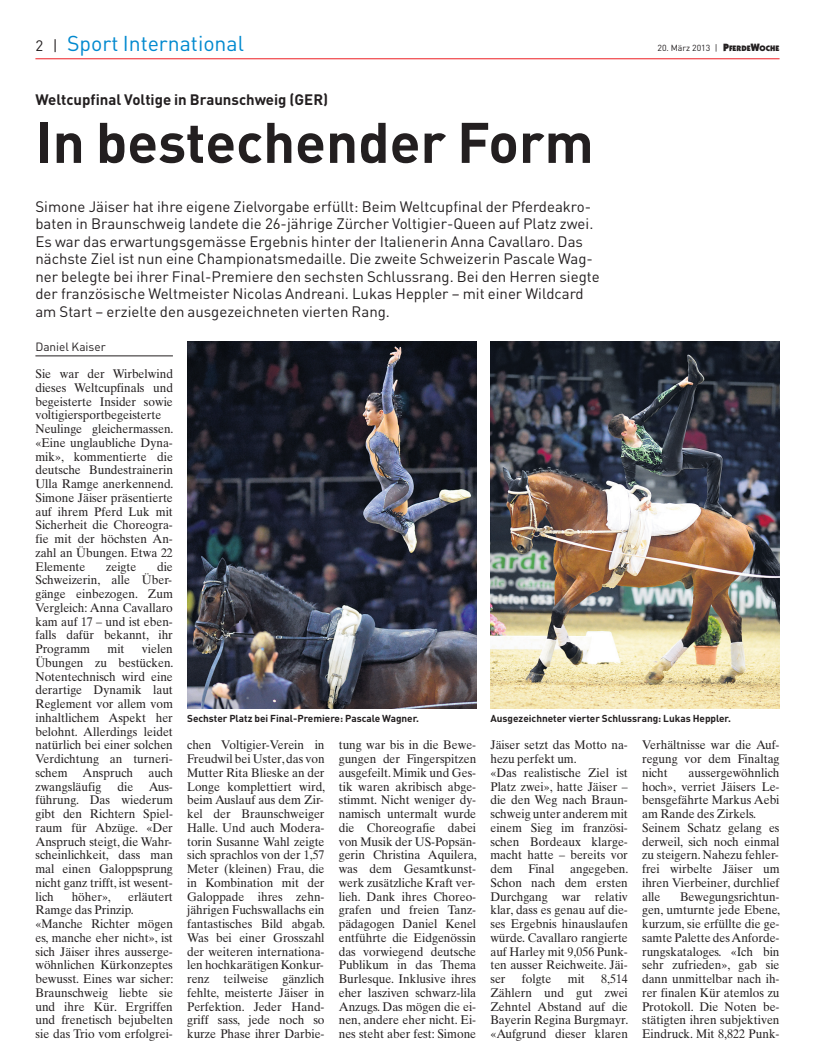
<style>
.page{position:relative;width:815px;height:1063px;background:#fff}
.page>*{position:absolute;margin:0;border:0;box-sizing:border-box;transform-origin:0 0}
.t1{font:700 56.25px "DIN";color:#231f20}
.t2{font:21.25px "DIN";color:#0089cf}
.t3{font:15px/17.5px "DIN";color:#231f20}
.t4{font:700 15px "DIN";color:#231f20}
.t5{font:12.5px/13.8px "Times Ten";color:#231f20;text-align:justify;scale:.95 1}
.t6{font:11.88px "DIN";color:#231f20}
.t7{font:700 10px "DIN";color:#231f20}
.t8{font:8.75px "DIN";color:#231f20}
.t9{font:900 8px "Itc Kabel";color:#231f20}
.s1{font-size:15px;color:#231f20}
.s2{font-size:10.62px}
</style>
<div class="page">
<hr style="left:35px;top:58px;width:745px;height:1px;background:#ee1d23">
<hr style="left:35px;top:356px;width:138px;height:1px;background:#231f20">
<img style="left:187px;top:342px;width:289px;height:366px">
<img style="left:490px;top:342px;width:290px;height:366px">
<h2 class="t2" style="left:35px;top:36px;width:210px"><span class="s1">2 |</span> Sport International</h2>
<p class="t8" style="left:657px;top:45px;width:62px">20. März 2013 |</p>
<p class="t9" style="left:723px;top:45px;width:58px"><span class="s2">P</span>FERDE<span class="s2">W</span>OCHE</p>
<p class="t4" style="left:35px;top:95px;width:294px">Weltcupfinal Voltige in Braunschweig (GER)</p>
<h1 class="t1" style="left:35px;top:123px;width:560px">In bestechender Form</h1>
<p class="t3" style="left:35px;top:199px;width:566px">Simone Jäiser hat ihre eigene Zielvorgabe erfüllt: Beim Weltcupfinal der Pferdeakro - baten in Braunschweig landete die 26-jährige Zürcher Voltigier-Queen auf Platz zwei.<br>Es war das erwartungsgemässe Ergebnis hinter der Italienerin Anna Cavallaro. Das nächs te Ziel ist nun eine Championatsmedaille. Die zweite Schweizerin Pascale Wag&shy;ner belegte bei ihrer Final-Premiere den sechsten Schlussrang. Bei den Herren siegte der französische Weltmeister Nicolas Andreani. Lukas Heppler – mit einer Wildcard am Start – erzielte den ausgezeichneten vierten Rang.</p>
<p class="t6" style="left:35px;top:342px;width:72px">Daniel Kaiser</p>
<p class="t5" style="left:35px;top:368px;width:147px;text-align:left">Sie war der Wirbelwind dieses Weltcupfinals und begeisterte Insider sowie voltigiersportbegeisterte<br>Neulinge gleichermassen. «Eine unglaubliche Dyna&shy;mik», kommentierte die deutsche Bundestrainerin<br>Ulla Ramge anerkennend.<br>Simone Jäiser präsentierte auf ihrem Pferd Luk mit<br>Sicherheit die Choreogra&shy;fie mit der höchsten An&shy;zahl an Übungen. Etwa 22<br>Elemente</p>
<p class="t5" style="left:35px;top:561px;width:146px;text-indent:122px">die Schweizerin, alle Über&shy;gänge einbezogen. Zum Vergleich: Anna Cavallaro kam auf 17 – und ist eben&shy;falls dafür bekannt, ihr Programm</p>
<p class="t5" style="left:106px;top:561px;width:33px">zeigte</p>
<p class="t5" style="left:35px;top:643px;width:147px;text-indent:107px">vielen Übungen zu bestücken.<br>Notentechnisch wird eine derartige Dynamik laut Reglement vor allem vom inhaltlichem Aspekt her belohnt. Allerdings leidet natürlich bei einer solchen Verdichtung an turneri&shy;schem Anspruch auch zwangsläufig</p>
<p class="t5" style="left:107px;top:643px;width:20px">mit</p>
<p class="t5" style="left:35px;top:781px;width:146px;text-indent:82px">die Aus&shy;führung. Das wiederum gibt den Richtern Spiel&shy;raum für Abzüge. «Der Anspruch steigt, die Wahr&shy;scheinlichkeit, dass man mal einen Galoppsprung nicht ganz trifft, ist wesent&shy;lich</p>
<p class="t5" style="left:35px;top:891px;width:147px;text-align:left;text-indent:93px">erläutert<br>Ramge das Prinzip. «Manche Richter mögen es, manche eher nicht», ist sich Jäiser ihres ausserge&shy;wöhnlichen Kürkonzeptes bewusst. Eines war sicher:<br>Braunschweig liebte sie und ihre Kür. Ergriffen und frenetisch bejubelten sie das Trio vom erfolgrei-</p>
<p class="t5" style="left:72px;top:891px;width:43px">höher»,</p>
<p class="t7" style="left:187px;top:715px;width:233px">Sechster Platz bei Final-Premiere: Pascale Wagner.</p>
<p class="t7" style="left:490px;top:715px;width:242px">Ausgezeichneter vierter Schlussrang: Lukas Heppler.</p>
<p class="t5" style="left:187px;top:739px;width:147px">chen Voltigier-Verein in Freudwil bei Uster, das von Mutter Rita Blieske an der Longe komplettiert wird, beim Auslauf aus dem Zir&shy;kel der Braunschweiger Halle. Und auch Modera&shy;torin Susanne Wahl zeigte sich sprachlos von der 1,57<br>Meter (kleinen) Frau, die in Kombination mit der Galoppade ihres zehn&shy;jährigen Fuchswallachs ein fantastisches Bild abgab.<br>Was bei einer Grosszahl der weiteren internationa&shy;len hochkarätigen Konkur&shy;renz teilweise gänzlich fehlte, meisterte Jäiser in Perfektion. Jeder Hand&shy;griff sass, jede noch so kurze Phase ihrer Darbie-</p>
<p class="t5" style="left:339px;top:739px;width:147px">tung war bis in die Bewe&shy;gungen der Fingerspitzen ausgefeilt. Mimik und Ges - tik waren akribisch abge&shy;stimmt. Nicht weniger dy&shy;namisch untermalt wurde die Choreografie dabei von Musik der US-Popsän&shy;gerin Christina Aquilera, was dem Gesamtkunst&shy;werk zusätzliche Kraft ver&shy;lieh. Dank ihres Choreo&shy;grafen und freien Tanz&shy;pädagogen Daniel Kenel entführte die Eidgenössin das vorwiegend deutsche Publikum in das Thema Burlesque. Inklusive ihres eher lasziven schwarz-lila Anzugs. Das mögen die ei&shy;nen, andere eher nicht. Ei&shy;nes steht aber fest: Simone</p>
<p class="t5" style="left:490px;top:739px;width:146px;text-align:left">Jäiser setzt das Motto na&shy;hezu perfekt um.<br>«Das realistische Ziel ist<br>Platz zwei», hatte Jäiser – die den Weg nach Braun&shy;schweig unter anderem mit einem Sieg im französi&shy;schen Bordeaux klarge&shy;macht hatte – bereits vor dem</p>
<p class="t5" style="left:490px;top:863px;width:147px;text-indent:80px">angegeben.<br>Schon nach dem ersten Durchgang war relativ klar, dass es genau auf die&shy;ses Ergebnis hinauslaufen würde. Cavallaro rangierte auf Harley mit 9,056 Punk&shy;ten ausser Reichweite. Jäi&shy;ser</p>
<p class="t5" style="left:529px;top:863px;width:29px">Final</p>
<p class="t5" style="left:490px;top:973px;width:147px;text-indent:111px">8,514<br>Zählern und gut zwei Zehntel Abstand auf die Bayerin Regina Burgmayr. «Aufgrund dieser klaren</p>
<p class="t5" style="left:522px;top:973px;width:33px">folgte</p>
<p class="t5" style="left:568px;top:973px;width:20px">mit</p>
<p class="t5" style="left:642px;top:739px;width:146px">Verhältnisse war die Auf&shy;regung vor dem Finaltag nicht</p>
<p class="t5" style="left:642px;top:767px;width:146px;text-align:left;text-indent:47px">aussergewöhnlich hoch», verriet Jäisers Le&shy;bensgefährte Markus Aebi am Rande des Zirkels.<br>Seinem Schatz gelang es derweil, sich noch einmal zu steigern. Nahezu fehler&shy;frei wirbelte Jäiser um ihren Vierbeiner, durchlief alle</p>
<p class="t5" style="left:642px;top:891px;width:147px;text-indent:38px">Bewegungsrichtun&shy;gen, umturnte jede Ebene, kurzum, sie erfüllte die ge&shy;samte Palette des Anforde&shy;rungskataloges. «Ich bin sehr zufrieden», gab sie dann unmittelbar nach ih&shy;rer finalen Kür atemlos zu Protokoll. Die Noten be&shy;stätigten ihren subjektiven Eindruck. Mit 8,822 Punk-</p>
</div>
